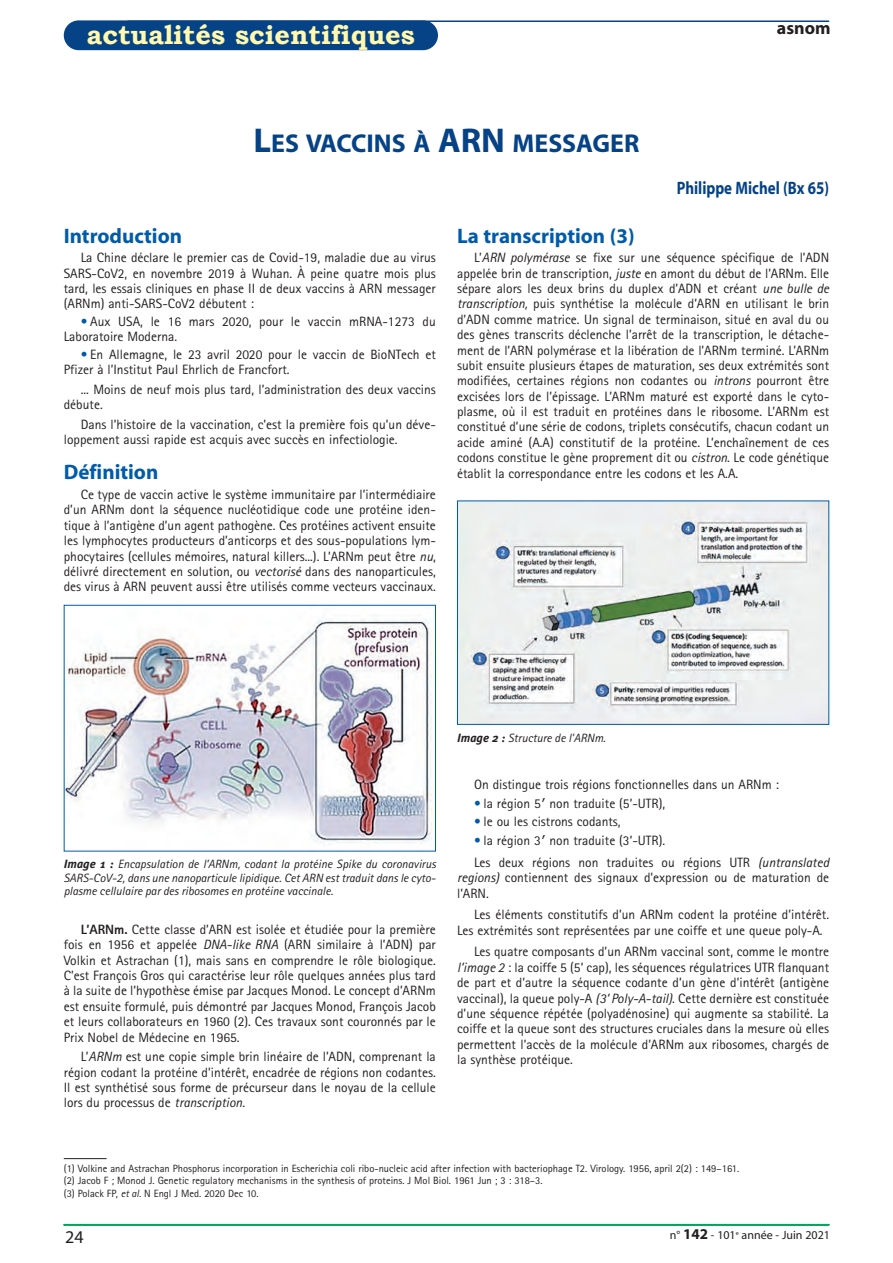
<style>
.page{position:relative;width:893px;height:1263px;background:#fff}
.page>*{position:absolute;margin:0;border:0;box-sizing:border-box;transform-origin:0 0}
.t1{font:700 27px "Bookman Old Style";color:#fff8ae}
.t2{font:700 25.8px "Myriad";color:#054286}
.t3{font:700 21px "Myriad";color:#015ba9}
.t4{font:700 18px "Myriad";color:#054286;scale:.83 1}
.t5{font:700 18px "Myriad";color:#231f20}
.t6{font:18px "Myriad";color:#231f20}
.t7{font:13.5px/15.5px "Rotis Sans Serif";color:#231f20;text-align:justify}
.t8{font:italic 12px/13.5px "Rotis Sans Serif";color:#231f20;text-align:justify}
.t9{font:12px "Myriad";color:#231f20}
.t10{font:10.5px "Rotis Sans Serif";color:#231f20}
.s1{font-size:34.5px}
.s2{color:#015ba9}
.s3{font-style:italic}
.s4{font-family:"Meta Plus";font-weight:700}
.s5{font-weight:800}
.s6{font-family:"Verdana"}
.s7{font-weight:700;font-size:15px}
</style>
<div class="page">
<div style="left:64px;top:20px;width:374px;height:30px;background:#054286;border-radius:15px"></div>
<hr style="left:128px;top:21px;width:701px;height:1px;background:#054286">
<hr style="left:64px;top:1224px;width:765px;height:1px;background:#00a65f">
<hr style="left:64px;top:1158px;width:43px;height:1px;background:#231f20">
<img style="left:66px;top:619px;width:367px;height:224px">
<div style="left:64px;top:605px;width:372px;height:246px;border:1px solid #015ba9"></div>
<img style="left:459px;top:502px;width:368px;height:221px">
<div style="left:457px;top:500px;width:372px;height:225px;border:1px solid #015ba9"></div>
<p class="t1" style="left:87px;top:19px;width:330px">actualités scientifiques</p>
<p class="t5" style="left:777px;top:21px;width:55px">asnom</p>
<p class="t2" style="left:254px;top:134px;width:387px"><span class="s1">L</span>ES VACCINS À <span class="s1">ARN</span> MESSAGER</p>
<p class="t4" style="left:677px;top:181px;width:185px">Philippe Michel (Bx 65)</p>
<p class="t3" style="left:64px;top:228px;width:120px">Introduction</p>
<p class="t7" style="left:64px;top:251px;width:374px;text-indent:17px">La Chine déclare le premier cas de Covid-19, maladie due au virus SARS-CoV2, en novembre 2019 à Wuhan. À peine quatre mois plus tard, les essais cliniques en phase II de deux vaccins à ARN messager (ARNm) anti-SARS-CoV2 débutent :</p>
<p class="t7" style="left:64px;top:315px;width:374px;text-indent:17px"><span class="s2">•</span> Aux USA, le 16 mars 2020, pour le vaccin mRNA-1273 du<br>Laboratoire Moderna.</p>
<p class="t7" style="left:64px;top:348px;width:374px;text-indent:17px"><span class="s2">•</span> En Allemagne, le 23 avril 2020 pour le vaccin de BioNTech et<br>Pfizer à l’Institut Paul Ehrlich de Francfort.</p>
<p class="t7" style="left:64px;top:383px;width:374px;text-indent:17px">... Moins de neuf mois plus tard, l’administration des deux vaccins débute.</p>
<p class="t7" style="left:64px;top:418px;width:374px;text-indent:17px">Dans l’histoire de la vaccination, c’est la première fois qu’un déve&shy;loppement aussi rapide est acquis avec succès en infectiologie.</p>
<p class="t3" style="left:64px;top:464px;width:96px">Définition</p>
<p class="t7" style="left:64px;top:488px;width:374px;text-indent:17px">Ce type de vaccin active le système immunitaire par l’intermédiaire d’un ARNm dont la séquence nucléotidique code une protéine iden&shy;tique à l’antigène d’un agent pathogène. Ces protéines activent ensuite les lymphocytes producteurs d’anticorps et des sous-populations lym&shy;phocytaires (cellules mémoires, natural killers...). L’ARNm peut être <span class="s3">nu</span>, délivré directement en solution, ou <span class="s3">vectorisé</span> dans des nanoparticules, des virus à ARN peuvent aussi être utilisés comme vecteurs vaccinaux.</p>
<p class="t3" style="left:457px;top:228px;width:179px">La transcription (3)</p>
<p class="t7" style="left:457px;top:251px;width:374px;text-indent:17px">L’<span class="s3">ARN polymérase</span> se fixe sur une séquence spécifique de l’ADN appelée brin de transcription, <span class="s3">juste</span> en amont du début de l’ARNm. Elle sépare alors les deux brins du duplex d’ADN et créant <span class="s3">une bulle de transcription,</span> puis synthétise la molécule d’ARN en utilisant le brin d’ADN comme matrice. Un signal de terminaison, situé en aval du ou des gènes transcrits déclenche l’arrêt de la transcription, le détache&shy;ment de l’ARN polymérase et la libération de l’ARNm terminé. L’ARNm subit ensuite plusieurs étapes de maturation, ses deux extrémités sont modifiées, certaines régions non codantes ou <span class="s3">introns</span> pourront être excisées lors de l’épissage. L’ARNm maturé est exporté dans le cyto&shy;plasme, où il est traduit en protéines dans le ribosome. L’ARNm est constitué d’une série de codons, triplets consécutifs, chacun codant un acide aminé (A.A) constitutif de la protéine. L’enchaînement de ces codons constitue le gène proprement dit ou <span class="s3">cistron</span>. Le code génétique établit la correspondance entre les codons et les A.A.</p>
<p class="t8" style="left:64px;top:858px;width:374px"><span class="s4">Image 1 :</span> Encapsulation de l’ARNm, codant la protéine Spike du coronavirus SARS-CoV-2, dans une nanoparticule lipidique. Cet ARN est traduit dans le cyto&shy;plasme cellulaire par des ribosomes en protéine vaccinale.</p>
<p class="t7" style="left:64px;top:923px;width:374px;text-indent:17px"><span class="s5">L’ARNm.</span> Cette classe d’ARN est isolée et étudiée pour la première fois en 1956 et appelée <span class="s3">DNA-like RNA</span> (ARN similaire à l’ADN) par Volkin et Astrachan (1), mais sans en comprendre le rôle biologique.<br>C’est François Gros qui caractérise leur rôle quelques années plus tard à la suite de l’hypothèse émise par Jacques Monod. Le concept d’ARNm est ensuite formulé, puis démontré par Jacques Monod, François Jacob et leurs collaborateurs en 1960 (2). Ces travaux sont couronnés par le Prix Nobel de Médecine en 1965.</p>
<p class="t7" style="left:64px;top:1050px;width:374px;text-indent:17px">L’<span class="s3">ARNm</span> est une copie simple brin linéaire de l’ADN, comprenant la région codant la protéine d’intérêt, encadrée de régions non codantes.<br>Il est synthétisé sous forme de précurseur dans le noyau de la cellule lors du processus de <span class="s3">transcription</span>.</p>
<p class="t8" style="left:457px;top:732px;width:150px"><span class="s4">Image 2 :</span> Structure de l'ARNm.</p>
<p class="t7" style="left:474px;top:778px;width:306px">On distingue trois régions fonctionnelles dans un ARNm :</p>
<p class="t7" style="left:474px;top:797px;width:193px"><span class="s2">•</span> la région 5<span class="s6">′</span> non traduite (5’-UTR),</p>
<p class="t7" style="left:474px;top:815px;width:148px"><span class="s2">•</span> le ou les cistrons codants,</p>
<p class="t7" style="left:474px;top:834px;width:193px"><span class="s2">•</span> la région 3<span class="s6">′</span> non traduite (3’-UTR).</p>
<p class="t7" style="left:457px;top:856px;width:374px;text-indent:17px">Les deux régions non traduites ou régions UTR <span class="s3">(untranslated regions)</span> contiennent des signaux d’expression ou de maturation de l’ARN.</p>
<p class="t7" style="left:457px;top:908px;width:374px;text-indent:17px">Les éléments constitutifs d’un ARNm codent la protéine d’intérêt.<br>Les extrémités sont représentées par une coiffe et une queue poly-A.</p>
<p class="t7" style="left:457px;top:945px;width:374px;text-indent:17px">Les quatre composants d’un ARNm vaccinal sont, comme le montre <span class="s3">l’image 2</span> : la coiffe 5 (5’ cap), les séquences régulatrices UTR flanquant de part et d’autre la séquence codante d’un gène d’intérêt (antigène vaccinal), la queue poly-A <span class="s3">(3’ Poly-A-tail)</span>. Cette dernière est constituée d’une séquence répétée (polyadénosine) qui augmente sa stabilité. La coiffe et la queue sont des structures cruciales dans la mesure où elles permettent l’accès de la molécule d’ARNm aux ribosomes, chargés de la synthèse protéique.</p>
<p class="t10" style="left:64px;top:1164px;width:677px">(1) Volkine and Astrachan Phosphorus incorporation in Escherichia coli ribo-nucleic acid after infection with bacteriophage T2. Virology. 1956, april 2(2) : 149–161.</p>
<p class="t10" style="left:64px;top:1177px;width:480px">(2) Jacob F ; Monod J. Genetic regulatory mechanisms in the synthesis of proteins. J Mol Biol. 1961 Jun ; 3 : 318–3.</p>
<p class="t10" style="left:64px;top:1190px;width:196px">(3) Polack FP, <span class="s3">et al.</span> N Engl J Med. 2020 Dec 10.</p>
<p class="t6" style="left:65px;top:1230px;width:20px">24</p>
<p class="t9" style="left:670px;top:1231px;width:162px">n° <span class="s7">142</span> - 101<sup>e</sup> année - Juin 2021</p>
</div>
